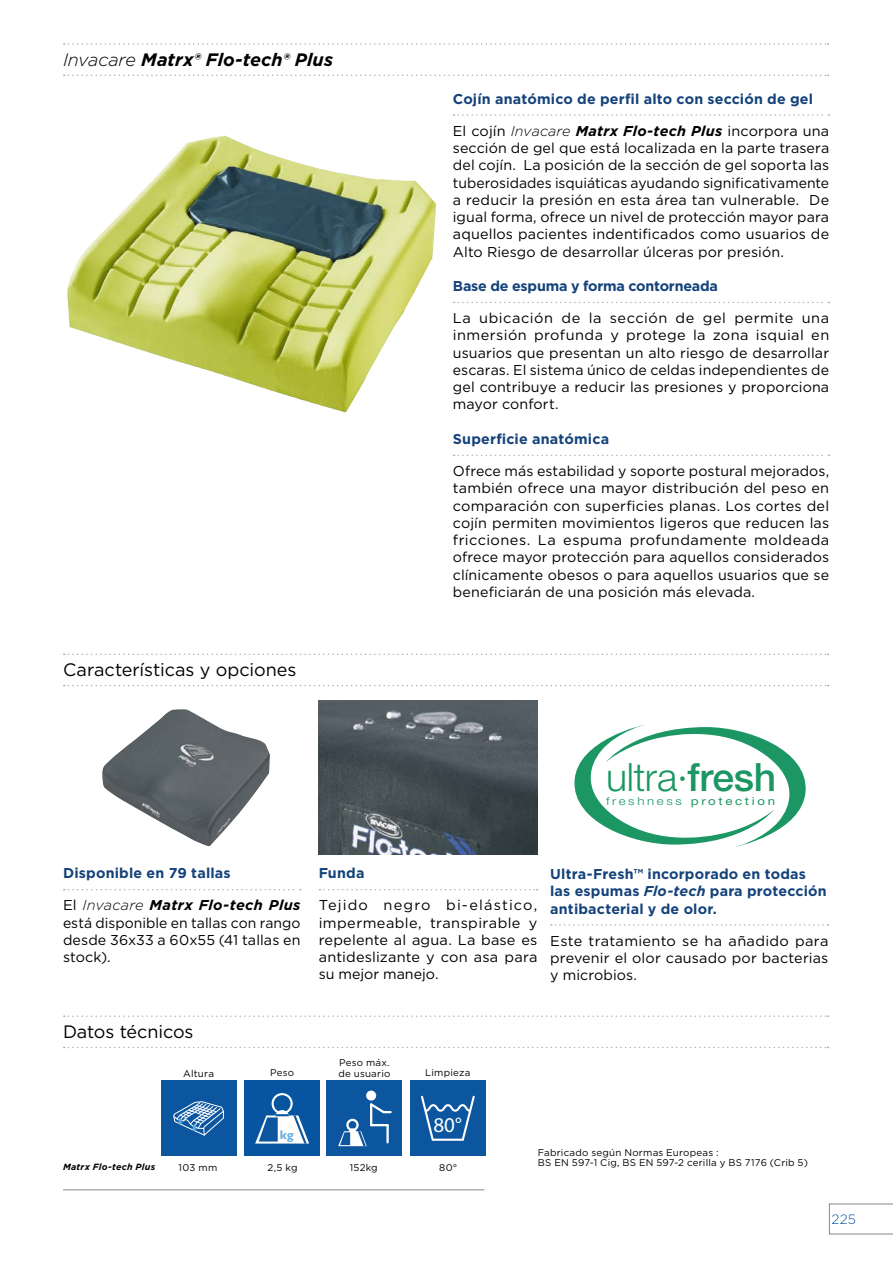
<style>
.page{position:relative;width:893px;height:1263px;background:#fff}
.page>*{position:absolute;margin:0;border:0;box-sizing:border-box;transform-origin:0 0}
.t1{font:300 39px "Helvetica Neue";letter-spacing:-.005em;color:#1c9763}
.t2{font:21px "Myriad Pro";color:#fff}
.t3{font:18px "Gotham";letter-spacing:-.005em;color:#000}
.t4{font:italic 700 18px "Gotham";letter-spacing:.005em;color:#000}
.t5{font:14.25px/17.2px "Gotham";letter-spacing:.01em;color:#000;text-align:justify}
.t6{font:700 14.25px/17.2px "Gotham";letter-spacing:.015em;color:#14427a}
.t7{font:700 14.25px "Gotham";letter-spacing:-.015em;color:#14427a}
.t8{font:300 13.5px "Gotham";color:#0755a0}
.t9{font:700 12.6px "Gill Sans";color:#5dace0}
.t10{font:11.1px "Helvetica Neue";letter-spacing:.2em;color:#1c9763;scale:1.19 1}
.t11{font:9.75px/10.5px "Gotham";letter-spacing:.02em;color:#000}
.t12{font:italic 700 9px "Gotham";letter-spacing:.03em;color:#000}
.s1{font-weight:300}
.s2{font-weight:300;font-style:italic}
.s3{font-weight:700;font-style:italic}
.s4{font-weight:500}
.s5{font-style:italic}
</style>
<div class="page">
<svg style="left:64px;top:43px;width:765px;height:2px"></svg>
<svg style="left:64px;top:75px;width:765px;height:1px"></svg>
<svg style="left:454px;top:114px;width:375px;height:2px"></svg>
<svg style="left:454px;top:302px;width:375px;height:1px"></svg>
<svg style="left:454px;top:455px;width:375px;height:1px"></svg>
<svg style="left:64px;top:1015px;width:765px;height:2px"></svg>
<svg style="left:64px;top:1047px;width:765px;height:1px"></svg>
<div style="left:161px;top:1081px;width:75px;height:75px;background:#0c56a0"></div>
<svg style="left:173px;top:1101px;width:51px;height:35px"></svg>
<div style="left:244px;top:1080px;width:76px;height:76px;background:#0755a0"></div>
<svg style="left:255px;top:1093px;width:54px;height:50px"></svg>
<hr style="left:63px;top:1189px;width:421px;height:1px;background:#b2b1b1">
<div style="left:327px;top:1081px;width:75px;height:75px;background:#0c56a0"></div>
<div style="left:346px;top:1119px;width:13px;height:12px;border:2px solid #fff;border-radius:50%"></div>
<div style="left:366px;top:1090px;width:10px;height:10px;background:#fff;border-radius:50%"></div>
<hr style="left:370px;top:1104px;width:2px;height:21px;background:#fff">
<svg style="left:370px;top:1103px;width:22px;height:11px"></svg>
<svg style="left:338px;top:1124px;width:50px;height:22px"></svg>
<hr style="left:386px;top:1125px;width:3px;height:17px;background:#fff">
<div style="left:410px;top:1080px;width:76px;height:76px;background:#0c56a0"></div>
<svg style="left:421px;top:1096px;width:54px;height:45px"></svg>
<svg style="left:64px;top:653px;width:765px;height:2px"></svg>
<svg style="left:64px;top:685px;width:765px;height:1px"></svg>
<img style="left:67px;top:135px;width:369px;height:277px">
<svg style="left:574px;top:724px;width:232px;height:123px"></svg>
<svg style="left:551px;top:924px;width:278px;height:2px"></svg>
<img style="left:102px;top:709px;width:168px;height:137px">
<img style="left:319px;top:701px;width:218px;height:153px">
<svg style="left:64px;top:889px;width:237px;height:1px"></svg>
<svg style="left:319px;top:889px;width:219px;height:1px"></svg>
<svg style="left:829px;top:1204px;width:64px;height:30px"></svg>
<p class="t4" style="left:63px;top:48px;width:271px"><span class="s1">Invacare</span> Matrx® Flo-tech® Plus</p>
<p class="t3" style="left:63px;top:658px;width:235px">Características y opciones</p>
<p class="t6" style="left:453px;top:90px;width:362px">Cojín anatómico de perfil alto con sección de gel</p>
<p class="t5" style="left:453px;top:122px;width:378px">El cojín <span class="s2">Invacare</span> <span class="s3">Matrx Flo-tech Plus</span> incorpora una sección de gel que está localizada en la parte trasera del cojín. La posición de la sección de gel soporta las tuberosidades isquiáticas ayudando significativamente a reducir la presión en esta área tan vulnerable. De igual forma, ofrece un nivel de protección mayor para aquellos pacientes indentificados como usuarios de Alto Riesgo de desarrollar úlceras por presión.</p>
<p class="t7" style="left:453px;top:277px;width:267px">Base de espuma y forma contorneada</p>
<p class="t5" style="left:453px;top:309px;width:378px">La ubicación de la sección de gel permite una inmersión profunda y protege la zona isquial en usuarios que presentan un alto riesgo de desarrollar escaras. El sistema único de celdas independientes de gel contribuye a reducir las presiones y proporciona mayor confort.</p>
<p class="t6" style="left:453px;top:430px;width:158px">Superficie anatómica</p>
<p class="t5" style="left:453px;top:462px;width:378px">Ofrece más estabilidad y soporte postural mejorados, también ofrece una mayor distribución del peso en comparación con superficies planas. Los cortes del cojín permiten movimientos ligeros que reducen las fricciones. La espuma profundamente moldeada ofrece mayor protección para aquellos considerados clínicamente obesos o para aquellos usuarios que se beneficiarán de una posición más elevada.</p>
<h1 class="t1" style="left:606px;top:753px;width:172px">ultra·<span class="s4">fresh</span></h1>
<p class="t10" style="left:606px;top:794px;width:144px"><span class="s1">freshness</span> protection</p>
<p class="t6" style="left:63px;top:864px;width:169px">Disponible en 79 tallas</p>
<p class="t5" style="left:63px;top:896px;width:239px">El <span class="s2">Invacare</span> <span class="s3">Matrx Flo-tech Plus </span>está disponible en tallas con rango desde 36x33 a 60x55 (41 tallas en stock).</p>
<p class="t3" style="left:63px;top:1020px;width:132px">Datos técnicos</p>
<p class="t11" style="left:183px;top:1068px;width:32px">Altura</p>
<p class="t11" style="left:270px;top:1067px;width:26px">Peso</p>
<p class="t9" style="left:280px;top:1127px;width:15px">kg</p>
<p class="t6" style="left:319px;top:864px;width:47px">Funda</p>
<p class="t5" style="left:319px;top:896px;width:220px">Tejido negro bi-elástico, impermeable, transpirable y repelente al agua. La base es antideslizante y con asa para su mejor manejo.</p>
<p class="t6" style="left:550px;top:865px;width:278px">Ultra-Fresh™ incorporado en todas las espumas <span class="s5">Flo-tech</span> para protección antibacterial y de olor.</p>
<p class="t5" style="left:550px;top:932px;width:280px">Este tratamiento se ha añadido para prevenir el olor causado por bacterias y microbios.</p>
<p class="t11" style="left:338px;top:1057px;width:54px">Peso máx. de usuario</p>
<p class="t11" style="left:425px;top:1067px;width:47px">Limpieza</p>
<h2 class="t2" style="left:433px;top:1112px;width:30px">80°</h2>
<p class="t12" style="left:63px;top:1161px;width:94px">Matrx Flo-tech Plus</p>
<p class="t11" style="left:179px;top:1162px;width:40px">103 mm</p>
<p class="t11" style="left:268px;top:1162px;width:31px">2,5 kg</p>
<p class="t11" style="left:350px;top:1162px;width:30px">152kg</p>
<p class="t11" style="left:439px;top:1162px;width:20px">80°</p>
<p class="t11" style="left:538px;top:1147px;width:272px">Fabricado según Normas Europeas :<br>BS EN 597-1 Cig, BS EN 597-2 cerilla y BS 7176 (Crib 5)</p>
<p class="t8" style="left:831px;top:1211px;width:26px">225</p>
</div>
